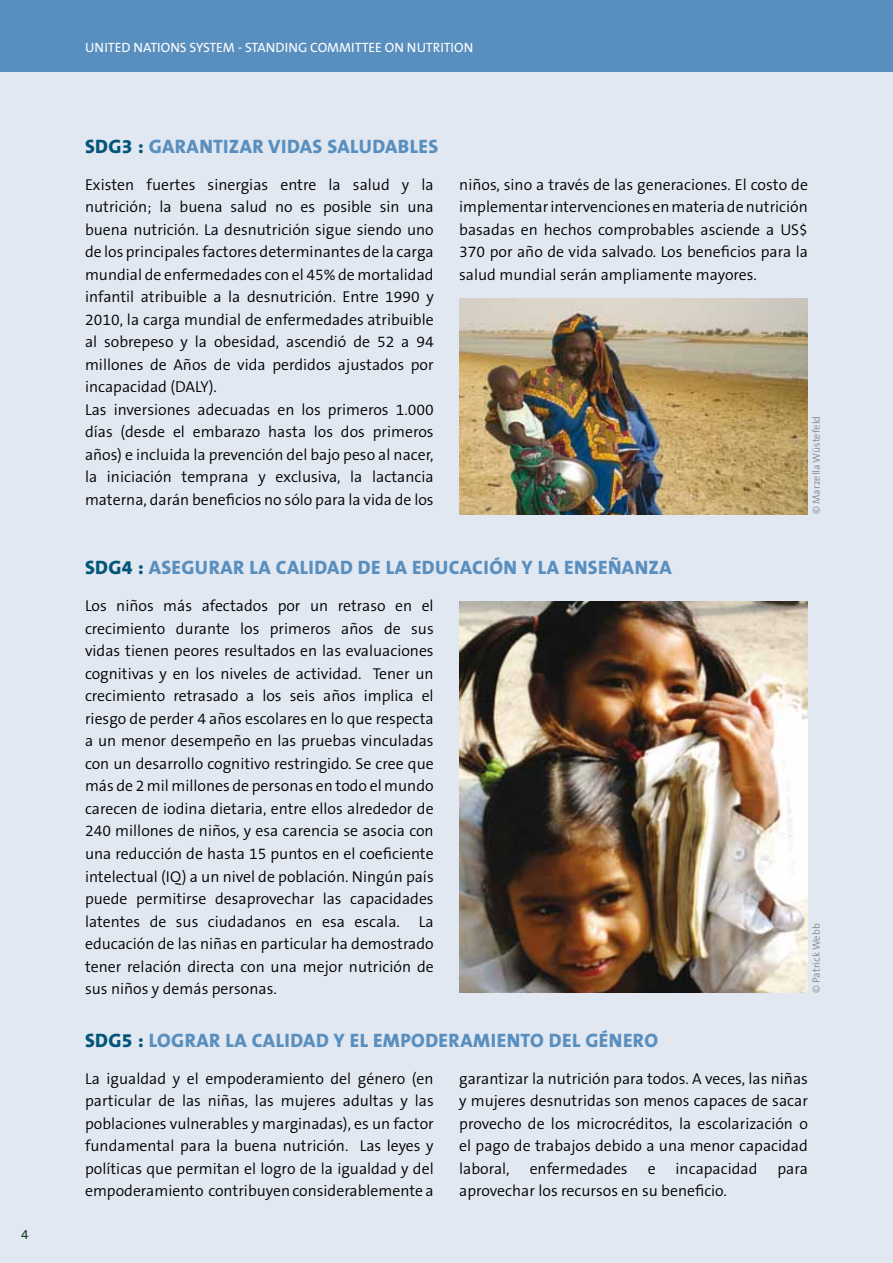
<style>
.page{position:relative;width:893px;height:1263px;background:#fff}
.page>*{position:absolute;margin:0;border:0;box-sizing:border-box;transform-origin:0 0}
.t1{font:800 19.5px "The Sans B8";letter-spacing:.02em;color:#598fbe}
.t2{font:300 15.75px/22.5px "The Sans B4";color:#000;text-align:justify}
.t3{font:13.5px "The Sans B5 Plain";color:#fff}
.t4{font:13.5px "The Sans B5 Plain";color:#174224}
.t5{font:300 10.5px "The Sans B4";color:#87888a}
.s1{color:#005578}
</style>
<div class="page">
<div style="left:0;top:0;width:893px;height:72px;background:#598fbe"></div>
<div style="left:0;top:72px;width:893px;height:1191px;background:#e2e8f2"></div>
<img style="left:459px;top:298px;width:349px;height:216px">
<img style="left:459px;top:601px;width:349px;height:392px">
<p class="t4" style="left:21px;top:1227px;width:9px">4</p>
<p class="t3" style="left:85px;top:40px;width:390px">UNITED NATIONS SYSTEM - STANDING COMMITTEE ON NUTRITION</p>
<p class="t1" style="left:85px;top:136px;width:353px"><span class="s1">SDG3 :</span> GARANTIZAR VIDAS SALUDABLES</p>
<p class="t2" style="left:85px;top:174px;width:350px;text-align:left">Existen fuertes sinergias entre la salud y la nutrición; la buena salud no es posible sin una buena nutrición. La desnutrición sigue siendo uno de los principales factores determinantes de la carga mundial de enfermedades con el 45% de mortalidad infantil atribuible a la desnutrición. Entre 1990 y 2010, la carga mundial de enfermedades atribuible al sobrepeso y la obesidad, ascendió de 52 a 94 millones de Años de vida perdidos ajustados por incapacidad (DALY).<br>Las inversiones adecuadas en los primeros 1.000 días (desde el embarazo hasta los dos primeros años) e incluida la prevención del bajo peso al nacer, la iniciación temprana y exclusiva, la lactancia materna, darán beneficios no sólo para la vida de los</p>
<p class="t2" style="left:459px;top:174px;width:350px">niños, sino a través de las generaciones. El costo de implementar intervenciones en materia de nutrición basadas en hechos comprobables asciende a US$ 370 por año de vida salvado. Los beneficios para la salud mundial serán ampliamente mayores.</p>
<p class="t5" style="left:811px;top:514px;width:100px;rotate:-90deg">© Marzella Wüstefeld</p>
<p class="t1" style="left:85px;top:557px;width:588px"><span class="s1">SDG4 :</span> ASEGURAR LA CALIDAD DE LA EDUCACIÓN Y LA ENSEÑANZA</p>
<p class="t2" style="left:85px;top:595px;width:350px">Los niños más afectados por un retraso en el crecimiento durante los primeros años de sus vidas tienen peores resultados en las evaluaciones cognitivas y en los niveles de actividad. Tener un crecimiento retrasado a los seis años implica el riesgo de perder 4 años escolares en lo que respecta a un menor desempeño en las pruebas vinculadas con un desarrollo cognitivo restringido. Se cree que más de 2 mil millones de personas en todo el mundo carecen de iodina dietaria, entre ellos alrededor de 240 millones de niños, y esa carencia se asocia con una reducción de hasta 15 puntos en el coeficiente intelectual (IQ) a un nivel de población. Ningún país puede permitirse desaprovechar las capacidades latentes de sus ciudadanos en esa escala. La educación de las niñas en particular ha demostrado tener relación directa con una mejor nutrición de sus niños y demás personas.</p>
<p class="t5" style="left:811px;top:993px;width:71px;rotate:-90deg">© Patrick Webb</p>
<p class="t1" style="left:85px;top:1030px;width:574px"><span class="s1">SDG5 :</span> LOGRAR LA CALIDAD Y EL EMPODERAMIENTO DEL GÉNERO</p>
<p class="t2" style="left:85px;top:1068px;width:350px">La igualdad y el empoderamiento del género (en particular de las niñas, las mujeres adultas y las poblaciones vulnerables y marginadas), es un factor fundamental para la buena nutrición. Las leyes y políticas que permitan el logro de la igualdad y del empoderamiento contribuyen considerablemente a</p>
<p class="t2" style="left:459px;top:1068px;width:350px">garantizar la nutrición para todos. A veces, las niñas y mujeres desnutridas son menos capaces de sacar provecho de los microcréditos, la escolarización o el pago de trabajos debido a una menor capacidad laboral,</p>
<p class="t2" style="left:530px;top:1158px;width:100px">enfermedades</p>
<p class="t2" style="left:648px;top:1158px;width:9px">e</p>
<p class="t2" style="left:676px;top:1158px;width:83px">incapacidad</p>
<p class="t2" style="left:777px;top:1158px;width:32px">para</p>
<p class="t2" style="left:459px;top:1180px;width:269px">aprovechar los recursos en su beneficio.</p>
</div>
